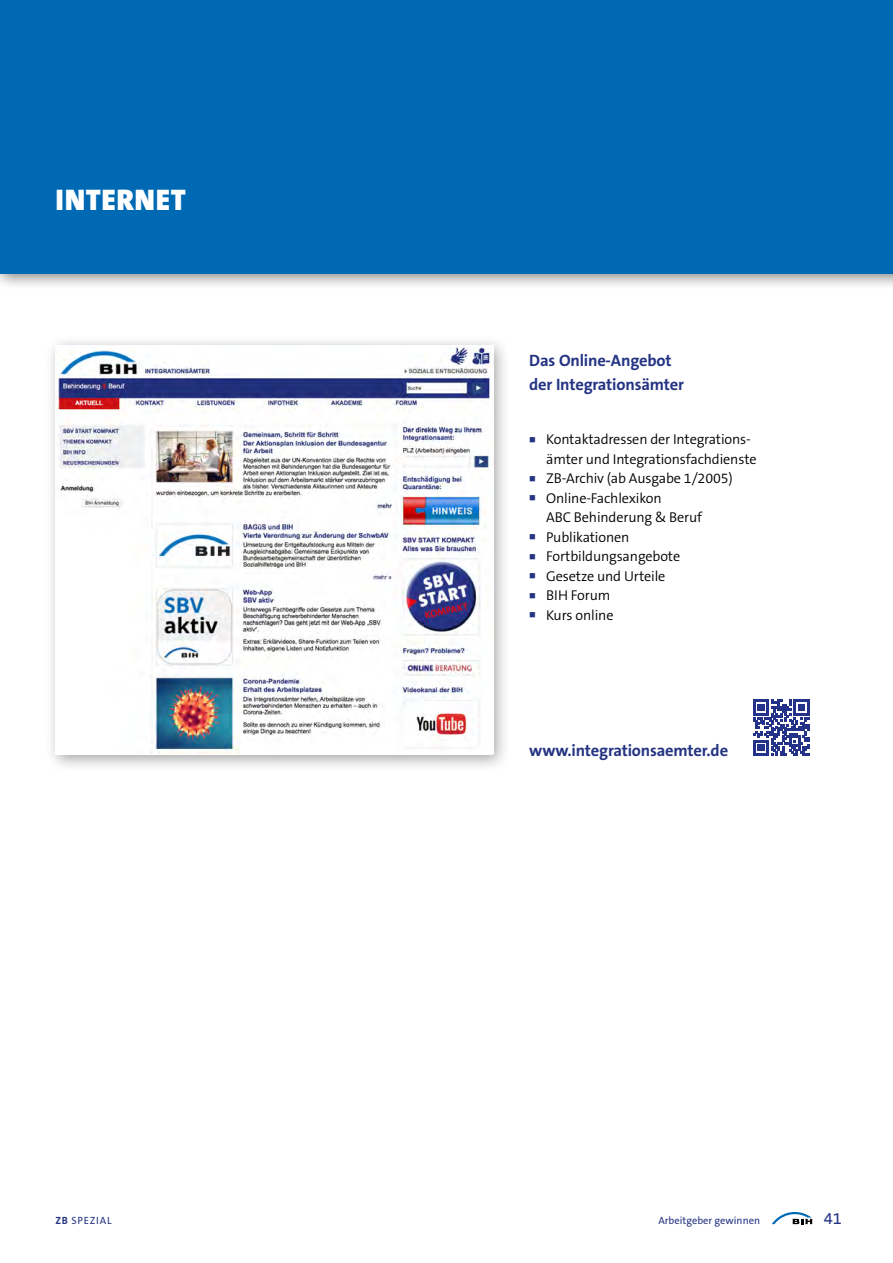
<style>
.page{position:relative;width:893px;height:1263px;background:#fff}
.page>*{position:absolute;margin:0;border:0;box-sizing:border-box;transform-origin:0 0}
.t1{font:900 30px "The Sans B W9";letter-spacing:.015em;color:#fff}
.t2{font:700 16.5px/24px "The Sans B W7";letter-spacing:-.01em;color:#253483}
.t3{font:16.5px "The Sans B W5 Plain";color:#253483}
.t4{font:300 14.25px/19.5px "The Sans B W4";letter-spacing:-.01em;color:#000}
.t5{font:10.5px "The Sans B W5 Plain";color:#253483}
.t6{font:10.5px "The Sans B W5 Plain";letter-spacing:.075em;color:#253483}
.s1{font-family:"The Sans B W7";font-weight:700}
</style>
<div class="page">
<div style="left:0;top:0;width:893px;height:291px;background:#000;opacity:.5"></div>
<div style="left:0;top:0;width:893px;height:274px;background:#0069b4"></div>
<svg style="left:772px;top:1212px;width:40px;height:12px"></svg>
<div style="left:44px;top:335px;width:467px;height:438px;background:#000;opacity:.35"></div>
<img style="left:55px;top:346px;width:438px;height:407px">
<svg style="left:753px;top:700px;width:56px;height:56px"></svg>
<h1 class="t1" style="left:56px;top:181px;width:132px">INTERNET</h1>
<p class="t2" style="left:529px;top:349px;width:156px">Das Online-Angebot der Integrationsämter</p>
<p class="t4" style="left:546px;top:430px;width:212px">Kontaktadressen der Integrations&shy;ämter und Integrationsfachdienste<br>ZB-Archiv (ab Ausgabe 1/2005)<br>Online-Fachlexikon<br>ABC Behinderung &amp; Beruf<br>Publikationen<br>Fortbildungsangebote<br>Gesetze und Urteile<br>BIH Forum<br>Kurs online</p>
<p class="t2" style="left:529px;top:739px;width:200px">www.integrationsaemter.de</p>
<p class="t6" style="left:55px;top:1214px;width:58px"><span class="s1">ZB</span> SPEZIAL</p>
<p class="t5" style="left:658px;top:1214px;width:103px">Arbeitgeber gewinnen</p>
<p class="t3" style="left:824px;top:1208px;width:20px">41</p>
</div>
